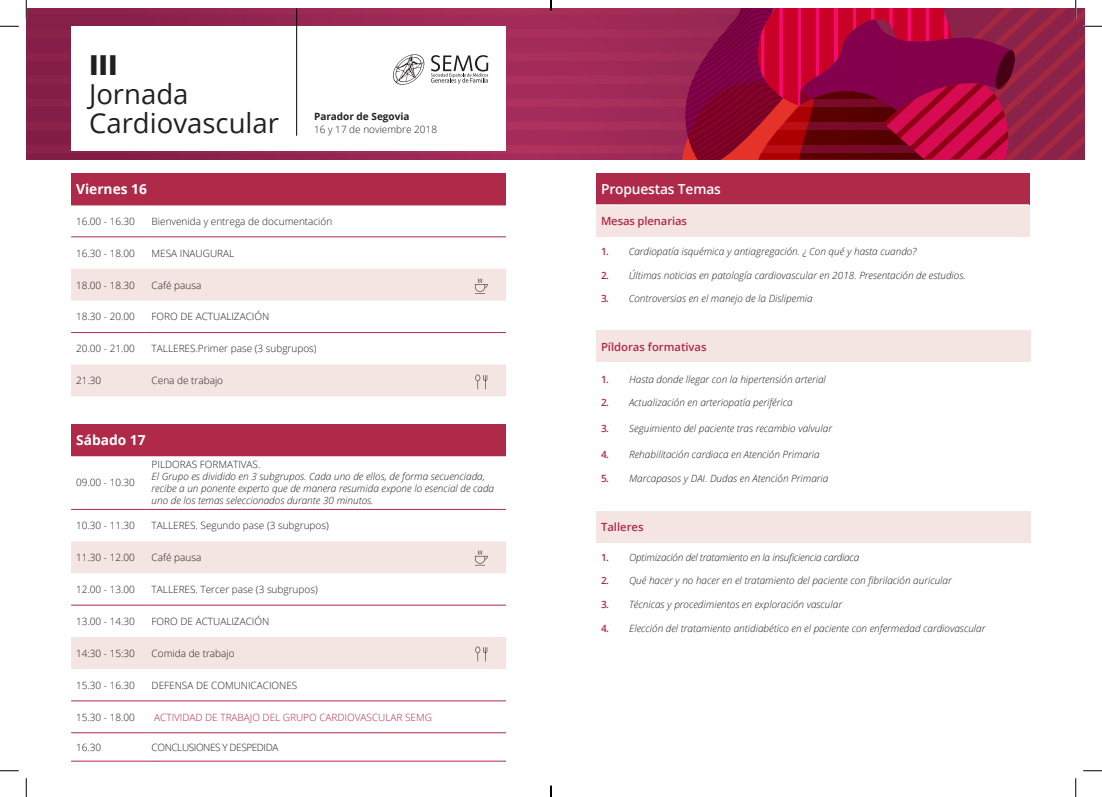
<style>
.page{position:relative;width:1102px;height:797px;background:#fff}
.page>*{position:absolute;margin:0;border:0;box-sizing:border-box;transform-origin:0 0}
.Título_4{font:27.5px "Open Sans";color:#231f20}
.Título_4-2{font:800 27.5px "Open Sans";color:#231f20}
.Título_Día{font:700 13.75px "Open Sans";color:#fff}
.Texto_Tabla{font:600 13.75px "Open Sans";letter-spacing:-.01em;color:#fff}
.Texto_Tabla-2{font:600 11.25px "Open Sans";color:#af2949}
.Texto_Tabla-3{font:italic 300 10px/12px "Open Sans";color:#231f20}
.Texto_Tabla-4{font:300 10px "Open Sans";color:#231f20}
.Texto_Tabla-5{font:italic 300 10px "Open Sans";letter-spacing:-.02em;color:#231f20}
.Texto_Tabla-6{font:300 10px "Open Sans";color:#af2949}
.Texto_Tabla-7{font:600 10px "Open Sans";color:#af2949}
.Texto_Tabla-8{font:300 10px "Open Sans";letter-spacing:-.04em;color:#231f20}
.Título_4-3{font:300 10px "Open Sans";color:#231f20}
.Título_4-4{font:700 10px "Open Sans";color:#231f20}
</style>
<div class="page">
<div style="left:71px;top:173px;width:435px;height:32px;background:#af2949"></div>
<svg style="left:71px;top:269px;width:435px;height:127px"></svg>
<hr style="left:71px;top:205px;width:76px;height:1px;background:#af2949">
<hr style="left:147px;top:205px;width:359px;height:1px;background:#af2949">
<hr style="left:71px;top:237px;width:76px;height:1px;background:#af2949">
<hr style="left:147px;top:237px;width:359px;height:1px;background:#af2949">
<hr style="left:71px;top:332px;width:76px;height:1px;background:#af2949">
<hr style="left:147px;top:332px;width:359px;height:1px;background:#af2949">
<div style="left:71px;top:424px;width:435px;height:32px;background:#af2949"></div>
<svg style="left:71px;top:541px;width:435px;height:128px;fill:#f5e6e5"></svg>
<hr style="left:71px;top:700px;width:76px;height:1px;background:#af2949">
<hr style="left:147px;top:700px;width:359px;height:1px;background:#af2949">
<hr style="left:71px;top:732px;width:76px;height:1px;background:#af2949">
<hr style="left:147px;top:732px;width:359px;height:1px;background:#af2949">
<hr style="left:71px;top:509px;width:76px;height:1px;background:#af2949">
<hr style="left:147px;top:509px;width:359px;height:1px;background:#af2949">
<hr style="left:71px;top:605px;width:76px;height:1px;background:#af2949">
<hr style="left:147px;top:605px;width:359px;height:1px;background:#af2949">
<hr style="left:71px;top:761px;width:76px;height:1px;background:#af2949">
<hr style="left:147px;top:761px;width:359px;height:1px;background:#af2949">
<svg style="left:475px;top:646px;width:12px;height:15px"></svg>
<svg style="left:475px;top:374px;width:12px;height:15px"></svg>
<svg style="left:475px;top:279px;width:12px;height:15px"></svg>
<svg style="left:475px;top:550px;width:12px;height:16px"></svg>
<div style="left:596px;top:173px;width:432px;height:32px;background:#af2949"></div>
<div style="left:596px;top:205px;width:432px;height:32px;background:#f4e4e2"></div>
<svg style="left:596px;top:204px;width:27px;height:1px"></svg>
<hr style="left:623px;top:204px;width:405px;height:1px;background:#fff">
<div style="left:596px;top:330px;width:434px;height:32px;background:#f4e4e2"></div>
<div style="left:596px;top:511px;width:434px;height:32px;background:#f4e4e2"></div>
<svg style="left:0;top:25px;width:19px;height:2px"></svg>
<svg style="left:0;top:770px;width:19px;height:1px"></svg>
<svg style="left:1083px;top:770px;width:18px;height:1px"></svg>
<svg style="left:25px;top:778px;width:2px;height:19px"></svg>
<svg style="left:1075px;top:778px;width:1px;height:19px"></svg>
<svg style="left:25px;top:0;width:1076px;height:159px"></svg>
<svg style="left:550px;top:785px;width:1px;height:12px"></svg>
<p class="Título_4-2" style="left:89px;top:44px;width:30px">III</p>
<p class="Título_4" style="left:89px;top:75px;width:101px">Jornada</p>
<p class="Título_4" style="left:89px;top:104px;width:191px">Cardiovascular</p>
<p class="Título_4-4" style="left:314px;top:109px;width:97px">Parador de Segovia</p>
<p class="Título_4-3" style="left:314px;top:122px;width:124px">16 y 17 de noviembre 2018</p>
<p class="Título_Día" style="left:76px;top:179px;width:72px">Viernes 16</p>
<p class="Texto_Tabla-4" style="left:76px;top:214px;width:60px">16.00 - 16.30</p>
<p class="Texto_Tabla-4" style="left:152px;top:214px;width:182px">Bienvenida y entrega de documentación</p>
<p class="Texto_Tabla-4" style="left:76px;top:246px;width:60px">16.30 - 18.00</p>
<p class="Texto_Tabla-4" style="left:152px;top:246px;width:84px">MESA INAUGURAL</p>
<p class="Texto_Tabla-4" style="left:76px;top:278px;width:60px">18.00 - 18.30</p>
<p class="Texto_Tabla-4" style="left:152px;top:278px;width:51px">Café pausa</p>
<p class="Texto_Tabla-4" style="left:76px;top:310px;width:60px">18.30 - 20.00</p>
<p class="Texto_Tabla-4" style="left:152px;top:310px;width:119px">FORO DE ACTUALIZACIÓN</p>
<p class="Texto_Tabla-4" style="left:76px;top:342px;width:60px">20.00 - 21.00</p>
<p class="Texto_Tabla-4" style="left:152px;top:342px;width:166px">TALLERES.Primer pase (3 subgrupos)</p>
<p class="Texto_Tabla-4" style="left:76px;top:374px;width:27px">21.30</p>
<p class="Texto_Tabla-4" style="left:152px;top:374px;width:73px">Cena de trabajo</p>
<p class="Título_Día" style="left:76px;top:430px;width:71px">Sábado 17</p>
<p class="Texto_Tabla-4" style="left:76px;top:476px;width:60px">09.00 - 10.30</p>
<p class="Texto_Tabla-4" style="left:152px;top:458px;width:110px">PILDORAS FORMATIVAS.</p>
<p class="Texto_Tabla-3" style="left:152px;top:470px;width:344px">El Grupo es dividido en 3 subgrupos. Cada uno de ellos, de forma secuenciada, recibe a un ponente experto que de manera resumida expone lo esencial de cada uno de los temas seleccionados durante 30 minutos.</p>
<p class="Texto_Tabla-4" style="left:76px;top:518px;width:60px">10.30 - 11.30</p>
<p class="Texto_Tabla-4" style="left:152px;top:518px;width:179px">TALLERES. Segundo pase (3 subgrupos)</p>
<p class="Texto_Tabla-4" style="left:76px;top:550px;width:60px">11.30 - 12.00</p>
<p class="Texto_Tabla-4" style="left:152px;top:550px;width:51px">Café pausa</p>
<p class="Texto_Tabla-4" style="left:76px;top:582px;width:60px">12.00 - 13.00</p>
<p class="Texto_Tabla-4" style="left:152px;top:582px;width:168px">TALLERES. Tercer pase (3 subgrupos)</p>
<p class="Texto_Tabla-4" style="left:76px;top:614px;width:60px">13.00 - 14.30</p>
<p class="Texto_Tabla-4" style="left:152px;top:614px;width:119px">FORO DE ACTUALIZACIÓN</p>
<p class="Texto_Tabla-4" style="left:76px;top:646px;width:60px">14:30 - 15:30</p>
<p class="Texto_Tabla-4" style="left:152px;top:646px;width:84px">Comida de trabajo</p>
<p class="Texto_Tabla-4" style="left:76px;top:678px;width:60px">15.30 - 16.30</p>
<p class="Texto_Tabla-4" style="left:152px;top:678px;width:147px">DEFENSA DE COMUNICACIONES</p>
<p class="Texto_Tabla-4" style="left:76px;top:710px;width:60px">15.30 - 18.00</p>
<p class="Texto_Tabla-6" style="left:154px;top:710px;width:279px">ACTIVIDAD DE TRABAJO DEL GRUPO CARDIOVASCULAR SEMG</p>
<p class="Texto_Tabla-4" style="left:76px;top:740px;width:27px">16.30</p>
<p class="Texto_Tabla-8" style="left:152px;top:740px;width:128px">CONCLUSIONES Y DESPEDIDA</p>
<p class="Texto_Tabla" style="left:601px;top:180px;width:121px">Propuestas Temas</p>
<p class="Texto_Tabla-2" style="left:601px;top:213px;width:87px">Mesas plenarias</p>
<p class="Texto_Tabla-7" style="left:601px;top:244px;width:9px">1.</p>
<p class="Texto_Tabla-3" style="left:628px;top:245px;width:289px">Cardiopatía isquémica y antiagregación. ¿ Con qué y hasta cuando?</p>
<p class="Texto_Tabla-7" style="left:601px;top:268px;width:9px">2.</p>
<p class="Texto_Tabla-3" style="left:628px;top:269px;width:338px">Últimas noticias en patología cardiovascular en 2018. Presentación de estudios.</p>
<p class="Texto_Tabla-7" style="left:601px;top:292px;width:9px">3.</p>
<p class="Texto_Tabla-3" style="left:628px;top:292px;width:186px">Controversias en el manejo de la Dislipemia</p>
<p class="Texto_Tabla-2" style="left:601px;top:339px;width:107px">Píldoras formativas</p>
<p class="Texto_Tabla-7" style="left:601px;top:372px;width:9px">1.</p>
<p class="Texto_Tabla-3" style="left:629px;top:373px;width:198px">Hasta donde llegar con la hipertensión arterial</p>
<p class="Texto_Tabla-7" style="left:601px;top:395px;width:9px">2.</p>
<p class="Texto_Tabla-3" style="left:629px;top:396px;width:165px">Actualización en arteriopatía periférica</p>
<p class="Texto_Tabla-7" style="left:601px;top:421px;width:9px">3.</p>
<p class="Texto_Tabla-3" style="left:629px;top:421px;width:204px">Seguimiento del paciente tras recambio valvular</p>
<p class="Texto_Tabla-7" style="left:601px;top:447px;width:9px">4.</p>
<p class="Texto_Tabla-3" style="left:629px;top:448px;width:192px">Rehabilitación cardiaca en Atención Primaria</p>
<p class="Texto_Tabla-7" style="left:601px;top:471px;width:9px">5.</p>
<p class="Texto_Tabla-3" style="left:629px;top:472px;width:201px">Marcapasos y DAI. Dudas en Atención Primaria</p>
<p class="Texto_Tabla-2" style="left:601px;top:519px;width:44px">Talleres</p>
<p class="Texto_Tabla-7" style="left:601px;top:550px;width:9px">1.</p>
<p class="Texto_Tabla-5" style="left:629px;top:550px;width:232px">Optimización del tratamiento en la insuficiencia cardiaca</p>
<p class="Texto_Tabla-7" style="left:601px;top:573px;width:9px">2.</p>
<p class="Texto_Tabla-3" style="left:629px;top:574px;width:324px">Qué hacer y no hacer en el tratamiento del paciente con fibrilación auricular</p>
<p class="Texto_Tabla-7" style="left:601px;top:597px;width:9px">3.</p>
<p class="Texto_Tabla-3" style="left:629px;top:597px;width:214px">Técnicas y procedimientos en exploración vascular</p>
<p class="Texto_Tabla-7" style="left:601px;top:621px;width:9px">4.</p>
<p class="Texto_Tabla-3" style="left:629px;top:621px;width:358px">Elección del tratamiento antidiabético en el paciente con enfermedad cardiovascular</p>
</div>
